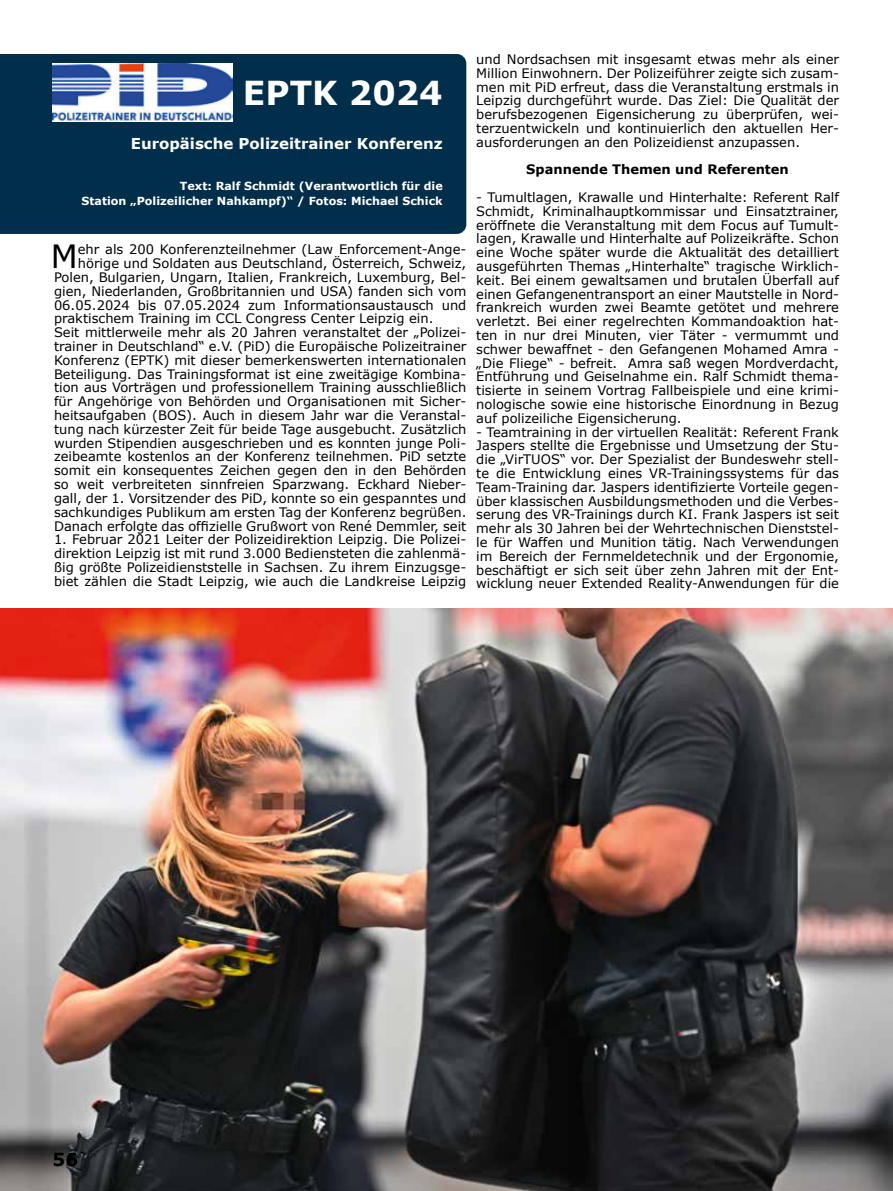
<style>
.page{position:relative;width:893px;height:1191px;background:#fff}
.page>*{position:absolute;margin:0;border:0;box-sizing:border-box;transform-origin:0 0}
.t1{font:700 33px "Verdana";color:#fff}
.t2{font:32.1px "Verdana";color:#000}
.t3{font:700 18px "Verdana";color:#000}
.t4{font:700 15px "Verdana";color:#fff}
.t5{font:13.05px/13.8px "Verdana";color:#000;text-align:justify}
.t6{font:700 13.05px "Verdana";color:#000}
.t7{font:700 11.1px/15px "Verdana";color:#fff;text-align:right}
</style>
<div class="page">
<img style="left:0;top:608px;width:893px;height:583px">
<div style="left:0;top:54px;width:466px;height:180px;background:#002e4b"></div>
<img style="left:53px;top:64px;width:180px;height:57px">
<h1 class="t1" style="left:243px;top:71px;width:201px">EPTK 2024</h1>
<p class="t4" style="left:131px;top:133px;width:313px">Europäische Polizeitrainer Konferenz</p>
<p class="t7" style="left:82px;top:178px;width:363px">Text: Ralf Schmidt (Verantwortlich für die<br>Station „Polizeilicher Nahkampf)“ / Fotos: Michael Schick</p>
<h2 class="t2" style="left:51px;top:236px;width:29px">M</h2>
<p class="t5" style="left:78px;top:243px;width:390px">ehr als 200 Konferenzteilnehmer (Law Enforcement-Ange-</p>
<p class="t5" style="left:78px;top:257px;width:390px">hörige und Soldaten aus Deutschland, Österreich, Schweiz,</p>
<p class="t5" style="left:54px;top:270px;width:414px">Polen, Bulgarien, Ungarn, Italien, Frankreich, Luxemburg, Bel-</p>
<p class="t5" style="left:54px;top:284px;width:414px">gien, Niederlanden, Großbritannien und USA) fanden sich vom</p>
<p class="t5" style="left:54px;top:298px;width:414px">06.05.2024 bis 07.05.2024 zum Informationsaustausch und</p>
<p class="t5" style="left:54px;top:312px;width:381px">praktischem Training im CCL Congress Center Leipzig ein.</p>
<p class="t5" style="left:54px;top:326px;width:414px">Seit mittlerweile mehr als 20 Jahren veranstaltet der „Polizei-</p>
<p class="t5" style="left:54px;top:339px;width:414px">trainer in Deutschland“ e.V. (PiD) die Europäische Polizeitrainer</p>
<p class="t5" style="left:54px;top:353px;width:414px">Konferenz (EPTK) mit dieser bemerkenswerten internationalen</p>
<p class="t5" style="left:54px;top:367px;width:414px">Beteiligung. Das Trainingsformat ist eine zweitägige Kombina-</p>
<p class="t5" style="left:54px;top:381px;width:414px">tion aus Vorträgen und professionellem Training ausschließlich</p>
<p class="t5" style="left:54px;top:395px;width:414px">für Angehörige von Behörden und Organisationen mit Sicher-</p>
<p class="t5" style="left:54px;top:408px;width:414px">heitsaufgaben (BOS). Auch in diesem Jahr war die Veranstal-</p>
<p class="t5" style="left:54px;top:422px;width:414px">tung nach kürzester Zeit für beide Tage ausgebucht. Zusätzlich</p>
<p class="t5" style="left:54px;top:436px;width:414px">wurden Stipendien ausgeschrieben und es konnten junge Poli-</p>
<p class="t5" style="left:54px;top:450px;width:414px">zeibeamte kostenlos an der Konferenz teilnehmen. PiD setzte</p>
<p class="t5" style="left:54px;top:464px;width:414px">somit ein konsequentes Zeichen gegen den in den Behörden</p>
<p class="t5" style="left:54px;top:477px;width:414px">so weit verbreiteten sinnfreien Sparzwang. Eckhard Nieber-</p>
<p class="t5" style="left:54px;top:491px;width:414px">gall, der 1. Vorsitzender des PiD, konnte so ein gespanntes und</p>
<p class="t5" style="left:54px;top:505px;width:414px">sachkundiges Publikum am ersten Tag der Konferenz begrüßen.</p>
<p class="t5" style="left:54px;top:519px;width:414px">Danach erfolgte das offizielle Grußwort von René Demmler, seit</p>
<p class="t5" style="left:54px;top:533px;width:414px">1. Februar 2021 Leiter der Polizeidirektion Leipzig. Die Polizei&shy;direktion Leipzig ist mit rund 3.000 Bediensteten die zahlenmä&shy;ßig größte Polizeidienststelle in Sachsen. Zu ihrem Einzugsge&shy;biet zählen die Stadt Leipzig, wie auch die Landkreise Leipzig</p>
<p class="t5" style="left:476px;top:52px;width:364px">und Nordsachsen mit insgesamt etwas mehr als einer Million Einwohnern. Der Polizeiführer zeigte sich zusam&shy;men mit PiD erfreut, dass die Veranstaltung erstmals in Leipzig durchgeführt wurde. Das Ziel: Die Qualität der berufsbezogenen Eigensicherung zu überprüfen, wei&shy;terzuentwickeln und kontinuierlich den aktuellen Her&shy;ausforderungen an den Polizeidienst anzupassen.</p>
<p class="t6" style="left:526px;top:161px;width:264px">Spannende Themen und Referenten</p>
<p class="t5" style="left:476px;top:190px;width:364px">- Tumultlagen, Krawalle und Hinterhalte: Referent Ralf Schmidt, Kriminalhauptkommissar und Einsatztrainer, eröffnete die Veranstaltung mit dem Focus auf Tumult&shy;lagen, Krawalle und Hinterhalte auf Polizeikräfte. Schon eine Woche später wurde die Aktualität des detailliert ausgeführten Themas „Hinterhalte“ tragische Wirklich&shy;keit. Bei einem gewaltsamen und brutalen Überfall auf einen Gefangenentransport an einer Mautstelle in Nord&shy;frankreich wurden zwei Beamte getötet und mehrere verletzt. Bei einer regelrechten Kommandoaktion hat&shy;ten in nur drei Minuten, vier Täter - vermummt und schwer bewaffnet - den Gefangenen Mohamed Amra - „Die Fliege“ - befreit. Amra saß wegen Mordverdacht, Entführung und Geiselnahme ein. Ralf Schmidt thema&shy;tisierte in seinem Vortrag Fallbeispiele und eine krimi&shy;nologische sowie eine historische Einordnung in Bezug auf polizeiliche Eigensicherung.</p>
<p class="t5" style="left:476px;top:425px;width:364px">- Teamtraining in der virtuellen Realität: Referent Frank Jaspers stellte die Ergebnisse und Umsetzung der Stu&shy;die „VirTUOS“ vor. Der Spezialist der Bundeswehr stell&shy;te die Entwicklung eines VR-Trainingssystems für das Team-Training dar. Jaspers identifizierte Vorteile gegen&shy;über klassischen Ausbildungsmethoden und die Verbes&shy;serung des VR-Trainings durch KI. Frank Jaspers ist seit mehr als 30 Jahren bei der Wehrtechnischen Dienststel&shy;le für Waffen und Munition tätig. Nach Verwendungen im Bereich der Fernmeldetechnik und der Ergonomie, beschäftigt er sich seit über zehn Jahren mit der Ent&shy;wicklung neuer Extended Reality-Anwendungen für die</p>
<h3 class="t3" style="left:53px;top:1148px;width:27px">56</h3>
</div>
